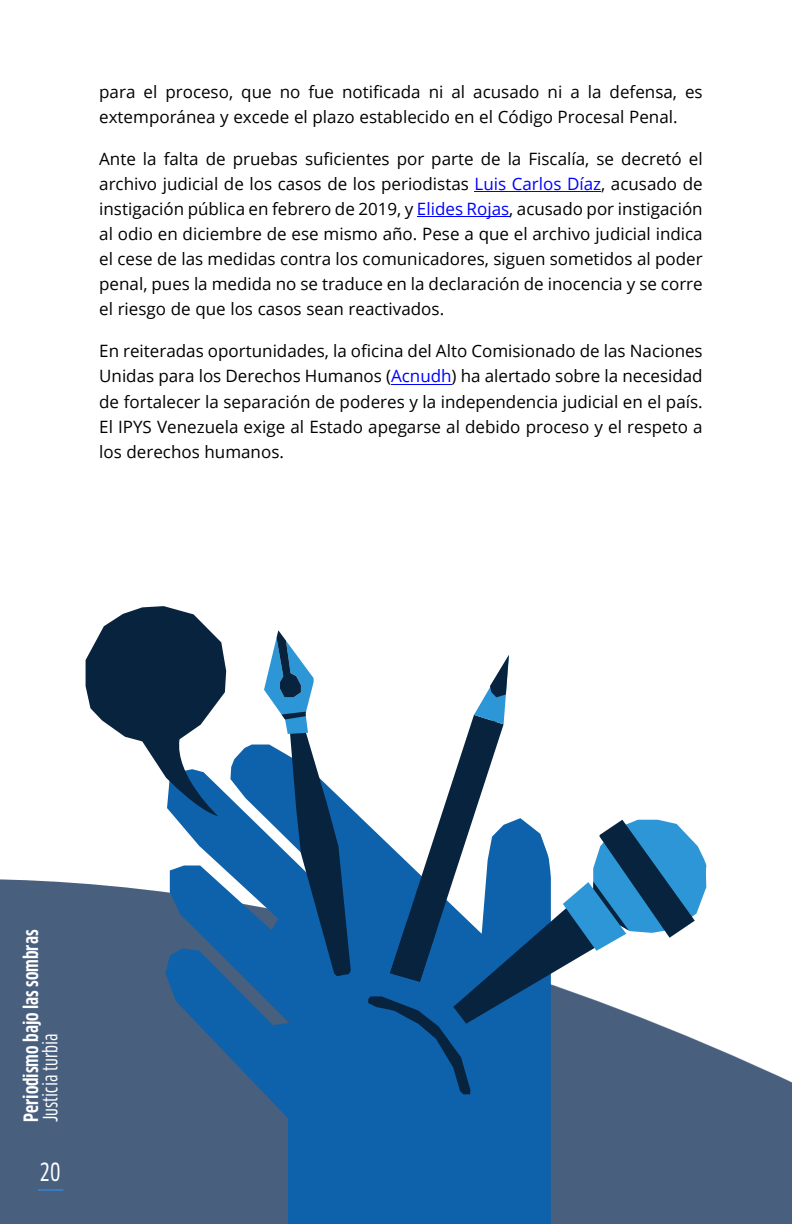
<style>
.page{position:relative;width:792px;height:1224px;background:#fff}
.page>*{position:absolute;margin:0;border:0;box-sizing:border-box;transform-origin:0 0}
.t1{font:24.5px "Clan Pro Cond News";color:#fff}
.t2{font:700 condensed 19.3px "Clan Pro";color:#fff}
.t3{font:19.3px "Clan Pro Cond News";color:#fff}
.t4{font:17px/25.1px "Open Sans";color:#000;text-align:justify}
.s1{color:#00f}
</style>
<div class="page">
<img style="left:0;top:880px;width:792px;height:344px">
<svg style="left:38px;top:1189px;width:25px;height:1px"></svg>
<hr style="left:475px;top:191px;width:126px;height:1px;background:#00f">
<hr style="left:417px;top:216px;width:92px;height:1px;background:#00f">
<hr style="left:391px;top:384px;width:61px;height:1px;background:#00f">
<svg style="left:166px;top:745px;width:385px;height:479px;background:#2868a4"></svg>
<svg style="left:368px;top:655px;width:339px;height:439px"></svg>
<svg style="left:86px;top:606px;width:140px;height:210px"></svg>
<svg style="left:264px;top:630px;width:87px;height:346px"></svg>
<p class="t4" style="left:99px;top:81px;width:605px">para el proceso, que no fue notificada ni al acusado ni a la defensa, es extemporánea y excede el plazo establecido en el Código Procesal Penal.</p>
<p class="t4" style="left:99px;top:148px;width:605px">Ante la falta de pruebas suficientes por parte de la Fiscalía, se decretó el archivo judicial de los casos de los periodistas <span class="s1">Luis Carlos Díaz</span>, acusado de instigación pública en febrero de 2019, y <span class="s1">Elides Rojas</span>, acusado por instigación al odio en diciembre de ese mismo año. Pese a que el archivo judicial indica el cese de las medidas contra los comunicadores, siguen sometidos al poder penal, pues la medida no se traduce en la declaración de inocencia y se corre el riesgo de que los casos sean reactivados.</p>
<p class="t4" style="left:99px;top:340px;width:605px">En reiteradas oportunidades, la oficina del Alto Comisionado de las Naciones Unidas para los Derechos Humanos (<span class="s1">Acnudh</span>) ha alertado sobre la necesidad de fortalecer la separación de poderes y la independencia judicial en el país.<br>El IPYS Venezuela exige al Estado apegarse al debido proceso y el respeto a los derechos humanos.</p>
<p class="t2" style="left:23px;top:1122px;width:194px;rotate:-90deg">Periodismo bajo las sombras</p>
<p class="t3" style="left:42px;top:1122px;width:90px;rotate:-90deg">Justicia turbia</p>
<h1 class="t1" style="left:40px;top:1162px;width:22px">20</h1>
</div>
